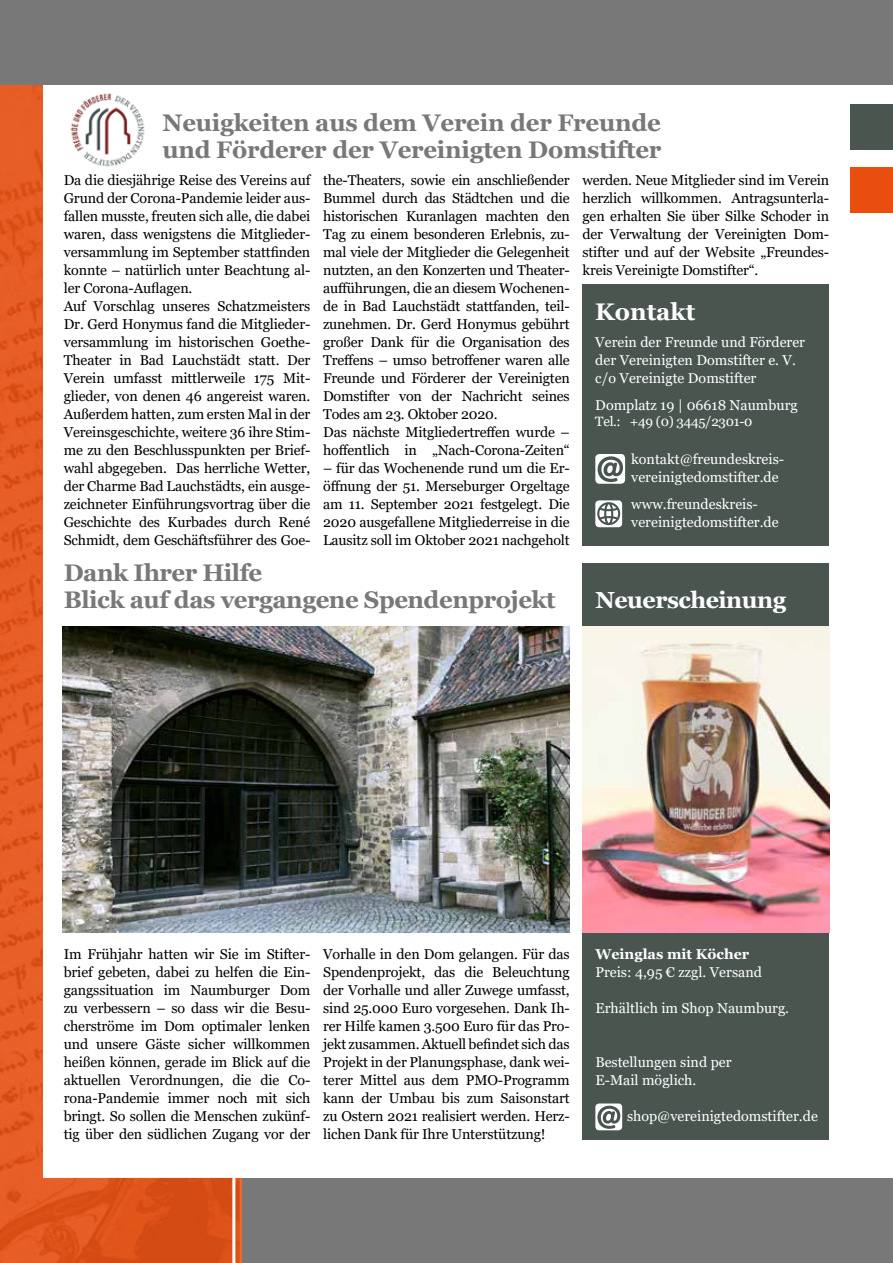
<style>
.page{position:relative;width:893px;height:1263px;background:#fff}
.page>*{position:absolute;margin:0;border:0;box-sizing:border-box;transform-origin:0 0}
.t1{font:700 24px/27px "Georgia";letter-spacing:-.01em;color:#777877}
.t2{font:700 24px "Georgia";color:#fff}
.t3{font:700 23.25px "Georgia";letter-spacing:-.02em;color:#fff}
.t4{font:14.25px/18px "Georgia";letter-spacing:-.01em;color:#000;text-align:justify}
.t5{font:14.25px/18px "Georgia";color:#fff}
.t6{font:700 14.25px "Georgia";color:#fff}
.t7{font:13.5px "Georgia";letter-spacing:-.02em;color:#fff}
</style>
<div class="page">
<div style="left:242px;top:1178px;width:651px;height:85px;background:#777877"></div>
<div style="left:0;top:1178px;width:242px;height:85px;background:linear-gradient(to right,#e35a20,#d44c12)"></div>
<svg style="left:0;top:85px;width:43px;height:1093px;background:#e45c23"></svg>
<hr style="left:232px;top:1178px;width:3px;height:85px;background:#fff">
<div style="left:0;top:0;width:893px;height:85px;background:#777877"></div>
<div style="left:850px;top:104px;width:43px;height:45px;background:#4a5550"></div>
<div style="left:850px;top:167px;width:43px;height:45px;background:#e94e0f"></div>
<div style="left:583px;top:563px;width:246px;height:576px;background:#4a5550"></div>
<img style="left:64px;top:85px;width:87px;height:87px;border-radius:43px">
<div style="left:583px;top:284px;width:246px;height:261px;background:#4a5550"></div>
<div style="left:595px;top:454px;width:30px;height:30px;background:#fff;border-radius:4px"></div>
<svg style="left:598px;top:456px;width:25px;height:26px"></svg>
<div style="left:595px;top:500px;width:27px;height:27px;background:#fff;border-radius:4px"></div>
<svg style="left:597px;top:502px;width:23px;height:23px"></svg>
<div style="left:595px;top:1103px;width:27px;height:27px;background:#fff;border-radius:4px"></div>
<svg style="left:597px;top:1106px;width:23px;height:23px"></svg>
<img style="left:63px;top:626px;width:507px;height:306px">
<img style="left:583px;top:626px;width:246px;height:306px">
<h1 class="t1" style="left:162px;top:109px;width:500px">Neuigkeiten aus dem Verein der Freunde und Förderer der Vereinigten Domstifter</h1>
<p class="t4" style="left:64px;top:172px;width:248px;text-align:left">Da die diesjährige Reise des Vereins auf Grund der Corona-Pandemie leider aus&shy;fallen musste, freuten sich alle, die dabei waren, dass wenigstens die Mitglieder&shy;versammlung im September stattfinden konnte – natürlich unter Beachtung al&shy;ler Corona-Auflagen.<br>Auf Vorschlag unseres Schatzmeisters Dr. Gerd Honymus fand die Mitglieder&shy;versammlung im historischen Goethe-Theater in Bad Lauchstädt statt. Der Verein umfasst mittlerweile 175 Mit&shy;glieder, von denen 46 angereist waren.<br>Außerdem hatten, zum ersten Mal in der Vereinsgeschichte, weitere 36 ihre Stim&shy;me zu den Beschlusspunkten per Brief&shy;wahl abgegeben. Das herrliche Wetter, der Charme Bad Lauchstädts, ein ausge&shy;zeichneter Einführungsvortrag über die Geschichte des Kurbades durch René Schmidt, dem Geschäftsführer des Goe-</p>
<p class="t4" style="left:323px;top:172px;width:248px;text-align:left">the-Theaters, sowie ein anschließender Bummel durch das Städtchen und die historischen Kuranlagen machten den Tag zu einem besonderen Erlebnis, zu&shy;mal viele der Mitglieder die Gelegenheit nutzten, an den Konzerten und Theater&shy;aufführungen, die an diesem Wochenen&shy;de in Bad Lauchstädt stattfanden, teil&shy;zunehmen. Dr. Gerd Honymus gebührt großer Dank für die Organisation des Treffens – umso betroffener waren alle Freunde und Förderer der Vereinigten Domstifter von der Nachricht seines Todes am 23. Oktober 2020.<br>Das nächste Mitgliedertreffen wurde – hoffentlich in „Nach-Corona-Zeiten“</p>
<p class="t4" style="left:323px;top:459px;width:248px">– für das Wochenende rund um die Er&shy;öffnung der 51. Merseburger Orgeltage am 11. September 2021 festgelegt. Die 2020 ausgefallene Mitgliederreise in die Lausitz soll im Oktober 2021 nachgeholt</p>
<h1 class="t1" style="left:64px;top:559px;width:493px">Dank Ihrer Hilfe<br>Blick auf das vergangene Spendenprojekt</h1>
<p class="t4" style="left:583px;top:171px;width:248px">werden. Neue Mitglieder sind im Verein herzlich willkommen. Antragsunterla&shy;gen erhalten Sie über Silke Schoder in der Verwaltung der Vereinigten Dom&shy;stifter und auf der Website „Freundes&shy;kreis Vereinigte Domstifter“.</p>
<h1 class="t2" style="left:595px;top:296px;width:101px">Kontakt</h1>
<p class="t5" style="left:595px;top:334px;width:211px">Verein der Freunde und Förderer der Vereinigten Domstifter e. V. c/o Vereinigte Domstifter</p>
<p class="t5" style="left:595px;top:397px;width:204px">Domplatz 19 | 06618 Naumburg</p>
<p class="t7" style="left:595px;top:414px;width:159px">Tel.: +49 (0) 3445/2301-0</p>
<p class="t5" style="left:631px;top:451px;width:154px">kontakt@freundeskreis&shy;vereinigtedomstifter.de</p>
<p class="t5" style="left:631px;top:496px;width:149px">www.freundeskreis&shy;vereinigtedomstifter.de</p>
<h2 class="t3" style="left:595px;top:585px;width:192px">Neuerscheinung</h2>
<p class="t4" style="left:64px;top:946px;width:248px">Im Frühjahr hatten wir Sie im Stifter&shy;brief gebeten, dabei zu helfen die Ein&shy;gangssituation im Naumburger Dom zu verbessern – so dass wir die Besu&shy;cherströme im Dom optimaler lenken und unsere Gäste sicher willkommen heißen können, gerade im Blick auf die aktuellen Verordnungen, die die Co&shy;rona-Pandemie immer noch mit sich bringt. So sollen die Menschen zukünf&shy;tig über den südlichen Zugang vor der</p>
<p class="t4" style="left:323px;top:946px;width:248px">Vorhalle in den Dom gelangen. Für das Spendenprojekt, das die Beleuchtung der Vorhalle und aller Zuwege umfasst, sind 25.000 Euro vorgesehen. Dank Ih&shy;rer Hilfe kamen 3.500 Euro für das Pro&shy;jekt zusammen. Aktuell befindet sich das Projekt in der Planungsphase, dank wei&shy;terer Mittel aus dem PMO-Programm kann der Umbau bis zum Saisonstart zu Ostern 2021 realisiert werden. Herz&shy;lichen Dank für Ihre Unterstützung!</p>
<p class="t6" style="left:595px;top:945px;width:155px">Weinglas mit Köcher</p>
<p class="t5" style="left:595px;top:964px;width:168px">Preis: 4,95 € zzgl. Versand</p>
<p class="t5" style="left:595px;top:1000px;width:195px">Erhältlich im Shop Naumburg.</p>
<p class="t5" style="left:595px;top:1054px;width:138px">Bestellungen sind per<br>E-Mail möglich.</p>
<p class="t5" style="left:627px;top:1108px;width:192px">shop@vereinigtedomstifter.de</p>
</div>
